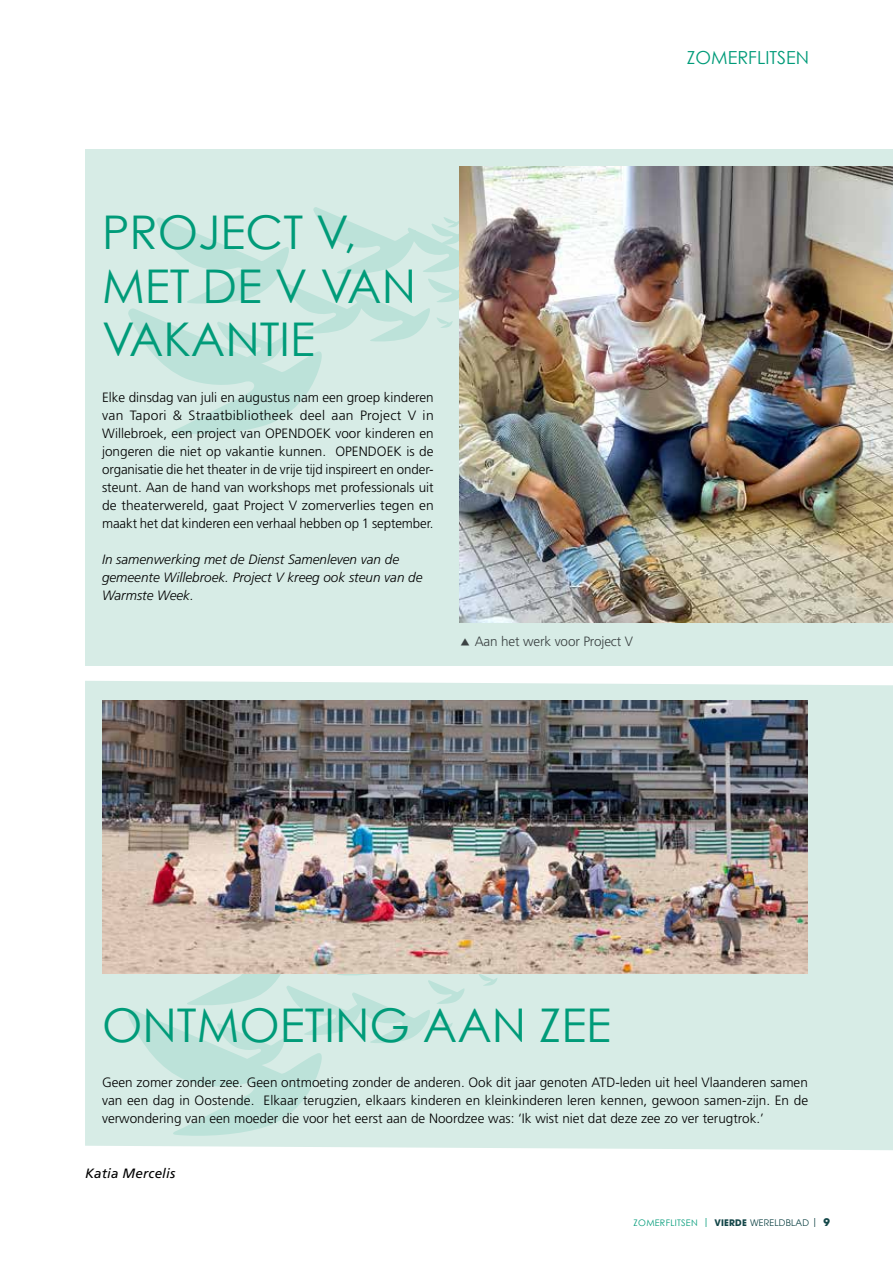
<style>
.page{position:relative;width:893px;height:1263px;background:#fff}
.page>*{position:absolute;margin:0;border:0;box-sizing:border-box;transform-origin:0 0}
.t1{font:46.5px/53.4px "Century Gothic";color:#009b79}
.t2{font:18px "Century Gothic";color:#009b79}
.t3{font:300 13.5px/18px "Frutiger LT Std";color:#000;text-align:justify}
.t4{font:italic 300 13.5px/18px "Frutiger LT Std";color:#000}
.t5{font:300 13.5px "Frutiger LT Std";letter-spacing:-.01em;color:#3b4243}
.t6{font:italic 13.5px "Frutiger LT Std";letter-spacing:.01em;color:#000}
.t7{font:9px "Century Gothic";letter-spacing:.03em;color:#009b79}
.s1{font-family:"ITC Avant Garde Pro"}
.s2{font-family:"ITC Avant Garde Pro";font-weight:700;color:#144749}
.s3{font-family:"ITC Avant Garde Pro";color:#144749}
.s4{font-family:"ITC Avant Garde Pro";font-weight:700;font-size:10.5px;color:#144749}
</style>
<div class="page">
<div style="left:85px;top:681px;width:808px;height:469px;background:#d7ece6"></div>
<svg style="left:127px;top:974px;width:507px;height:163px;background:#d1eae3"></svg>
<div style="left:85px;top:149px;width:808px;height:516px;background:#d7ece6"></div>
<svg style="left:128px;top:207px;width:331px;height:227px"></svg>
<img style="left:459px;top:167px;width:434px;height:456px">
<img style="left:102px;top:700px;width:706px;height:274px">
<h2 class="t2" style="left:687px;top:46px;width:124px">ZOMERFLITSEN</h2>
<h1 class="t1" style="left:102px;top:205px;width:316px">PROJECT V,<br>MET DE V VAN<br>VAKANTIE</h1>
<p class="t3" style="left:102px;top:388px;width:333px">Elke dinsdag van juli en augustus nam een groep kinderen van Tapori &amp; Straatbibliotheek deel aan Project V in Willebroek, een project van OPENDOEK voor kinderen en jongeren die niet op vakantie kunnen. OPENDOEK is de organisatie die het theater in de vrije tijd inspireert en onder&shy;steunt. Aan de hand van workshops met professionals uit de theaterwereld, gaat Project V zomerverlies tegen en maakt het dat kinderen een verhaal hebben op 1 september.</p>
<p class="t4" style="left:102px;top:550px;width:322px">In samenwerking met de Dienst Samenleven van de gemeente Willebroek. Project V kreeg ook steun van de<br>Warmste Week.</p>
<p class="t5" style="left:475px;top:634px;width:160px">Aan het werk voor Project V</p>
<h1 class="t1" style="left:102px;top:997px;width:511px">ONTMOETING AAN ZEE</h1>
<p class="t3" style="left:102px;top:1073px;width:708px">Geen zomer zonder zee. Geen ontmoeting zonder de anderen. Ook dit jaar genoten ATD-leden uit heel Vlaanderen samen van een dag in Oostende. Elkaar terugzien, elkaars kinderen en kleinkinderen leren kennen, gewoon samen-zijn. En de verwondering van een moeder die voor het eerst aan de Noordzee was: ‘Ik wist niet dat deze zee zo ver terugtrok.’</p>
<p class="t6" style="left:85px;top:1165px;width:92px">Katia Mercelis</p>
<p class="t7" style="left:634px;top:1217px;width:198px">ZOMERFLITSEN <span class="s1">|</span> <span class="s2">VIERDE</span> <span class="s3">WERELDBLAD |</span> <span class="s4">9</span></p>
</div>
